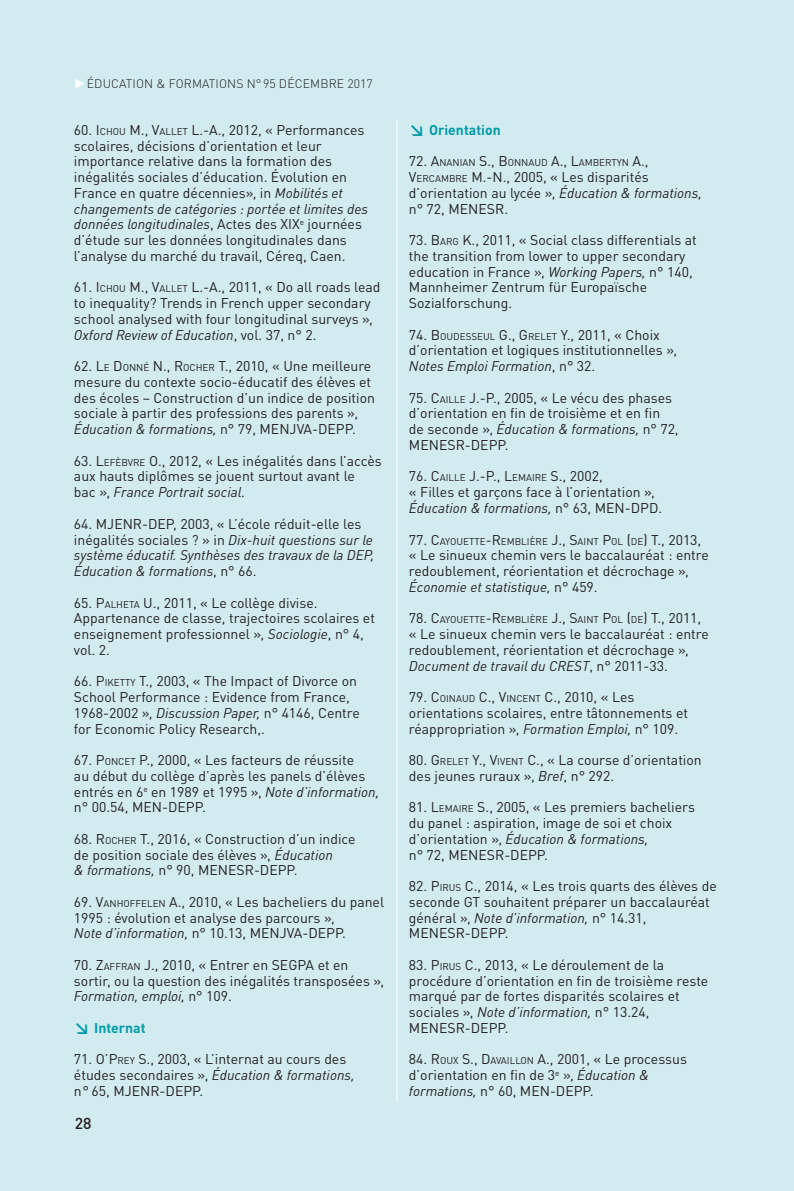
<style>
.page{position:relative;width:794px;height:1191px;background:#d2ebef}
.page>*{position:absolute;margin:0;border:0;box-sizing:border-box;transform-origin:0 0}
.t1{font:500 15.75px "DINOT";color:#231f20}
.t2{font:14px/15.8px "DINOT";color:#231f20}
.t3{font:italic 14px/15.8px "DINOT";color:#231f20}
.Courant{font:700 14px "DINOT";color:#009baa}
.t4{font:14px "DINOT";color:#231f20}
.Titre_courant__gauch{font:300 12.25px "DINOT";letter-spacing:.01em;color:#231f20}
.t5{font:9.8px "DINOT";color:#231f20}
.s1{color:#fff}
.s2{font-style:inherit}
.s3{font-size:9.8px}
.s4{font-style:italic}
.s5{font-style:normal}
.s6{font-size:15.75px}
.s7{font-size:14px}
</style>
<div class="page">
<hr style="left:396px;top:119px;width:1px;height:982px;background:#fff">
<p class="Titre_courant__gauch" style="left:74px;top:76px;width:300px"><span class="s1">◆</span>ÉDUCATION &amp; FORMATIONS N°95 DÉCEMBRE 2017</p>
<p class="t2" style="left:74px;top:122px;width:296px">60. <span class="s2">I</span> <span class="s3">CHOU</span> <span class="s2">M., V</span><span class="s3">ALLET</span> <span class="s2">L.-A</span>., 2012, « Performances scolaires, décisions d’orientation et leur importance relative dans la formation des inégalités sociales d’éducation. Évolution en France en quatre décennies», in <span class="s4">Mobilités et changements de catégories : portée et limites des données longitudinales</span>, Actes des XIX<sup>e</sup> journées d’étude sur les données longitudinales dans l’analyse du marché du travail, Céreq, Caen.</p>
<p class="t2" style="left:74px;top:279px;width:308px">61. <span class="s2">I</span> <span class="s3">CHOU</span> <span class="s2">M., V</span><span class="s3">ALLET</span> <span class="s2">L.-A</span>., 2011, « Do all roads lead to inequality? Trends in French upper secondary school analysed with four longitudinal surveys », <span class="s4">Oxford Review of Education</span>, vol. 37, n° 2.</p>
<p class="t2" style="left:74px;top:358px;width:302px">62. <span class="s2">L</span><span class="s3">E</span> <span class="s2">D</span><span class="s3">ONNÉ</span> <span class="s2">N., R</span><span class="s3">OCHER</span> <span class="s2">T.</span>, 2010, « Une meilleure mesure du contexte socio-éducatif des élèves et des écoles – Construction d’un indice de position sociale à partir des professions des parents », <span class="s4">Éducation &amp; formations,</span> n° 79, MENJVA-DEPP.</p>
<p class="t2" style="left:74px;top:452px;width:309px">63. <span class="s2">L</span><span class="s3">EFÈBVRE</span> <span class="s2">O</span>., 2012, « Les inégalités dans l’accès aux hauts diplômes se jouent surtout avant le<br>bac », <span class="s4">France Portrait social</span>.</p>
<p class="t4" style="left:74px;top:515px;width:50px"><span class="s2">64.</span> MJENR</p>
<p class="t3" style="left:74px;top:515px;width:302px;text-indent:68px"><span class="s5">-DEP</span><span class="s5">, 2003, « L’école réduit-elle les inégalités sociales ? » in</span> Dix-huit questions sur le système éducatif. Synthèses des travaux de la DEP, Éducation &amp; formations<span class="s5">, n° 66.</span></p>
<p class="t2" style="left:74px;top:594px;width:302px">65. <span class="s2">P</span><span class="s3">ALHETA</span> <span class="s2">U</span> ., 2011, « Le collège divise.<br>Appartenance de classe, trajectoires scolaires et enseignement professionnel », <span class="s4">Sociologie</span>, n° 4, vol. 2.</p>
<p class="t2" style="left:74px;top:673px;width:287px">66. <span class="s2">P</span> <span class="s3">IKETTY</span> <span class="s2">T</span>., 2003, « The Impact of Divorce on School Performance : Evidence from France, 1968-2002 », <span class="s4">Discussion Paper,</span> n° 4146, Centre for Economic Policy Research,.</p>
<p class="t2" style="left:74px;top:752px;width:307px">67. <span class="s2">P</span><span class="s3">ONCET</span> <span class="s2">P.,</span> 2000, « Les facteurs de réussite<br>au début du collège d’après les panels d’élèves entrés en 6<sup>e</sup> en 1989 et 1995 », <span class="s4">Note d’information, </span>n° 00.54, MEN-DEPP.</p>
<p class="t2" style="left:74px;top:830px;width:283px">68. <span class="s2">R</span><span class="s3">OCHER</span> <span class="s2">T.</span>, 2016, « Construction d’un indice de position sociale des élèves », <span class="s4">Éducation<br>&amp; formations,</span> n° 90, MENESR-DEPP.</p>
<p class="t2" style="left:74px;top:893px;width:312px">69. <span class="s2">V</span><span class="s3">ANHOFFELEN</span> <span class="s2">A.</span>, 2010, « Les bacheliers du panel<br>1995 : évolution et analyse des parcours »,<br><span class="s4">Note d’information,</span> n° 10.13, MENJVA-DEPP.</p>
<p class="t2" style="left:74px;top:956px;width:312px">70. <span class="s2">Z</span><span class="s3">AFFRAN</span> <span class="s2">J.</span>, 2010, « Entrer en SEGPA et en sortir, ou la question des inégalités transposées »,<br><span class="s4">Formation, emploi,</span> n° 109.</p>
<p class="Courant" style="left:74px;top:1018px;width:73px"><span class="s6">↘</span> Internat</p>
<p class="t2" style="left:74px;top:1051px;width:282px">71. <span class="s2">O’P</span><span class="s3">REY</span> <span class="s2">S., 2003,</span> « L’internat au cours des études secondaires », <span class="s4">Éducation &amp; formations, </span>n<span class="s4">°</span> 65, MJENR-DEPP.</p>
<p class="t1" style="left:75px;top:1112px;width:18px">28</p>
<p class="Courant" style="left:409px;top:121px;width:93px"><span class="s6">↘</span> Orientation</p>
<p class="t5" style="left:409px;top:157px;width:241px"><span class="s7">72.</span> <span class="s7">A</span>NANIAN <span class="s7">S., B</span>ONNAUD <span class="s7">A., L</span>AMB ERTYN <span class="s7">A.,</span></p>
<p class="t2" style="left:409px;top:169px;width:294px"><span class="s2">V</span><span class="s3">ERCAMB RE</span> <span class="s2">M.-N .,</span> 2005, « Les disparités d’orientation au lycée », <span class="s4">Éducation &amp; formations, </span>n° 72, MENESR.</p>
<p class="t2" style="left:409px;top:232px;width:289px">73. <span class="s2">B</span><span class="s3">ARG</span> <span class="s2">K.</span>, 2011, « Social class differentials at the transition from lower to upper secondary education in France », <span class="s4">Working Papers,</span> n° 140, Mannheimer Zentrum für Europaïsche Sozialforschung.</p>
<p class="t2" style="left:409px;top:326px;width:270px">74. <span class="s2">B</span><span class="s3">OUDESSEUL</span> <span class="s2">G., G</span><span class="s3">RELET</span> <span class="s2">Y.,</span> 2011, « Choix d’orientation et logiques institutionnelles »,<br><span class="s4">Notes Emploi Formation</span>, n° 32.</p>
<p class="t2" style="left:409px;top:389px;width:271px">75. <span class="s2">C</span><span class="s3">AILLE</span> <span class="s2">J.-P.</span>, 2005, « Le vécu des phases d’orientation en fin de troisième et en fin de seconde », <span class="s4">Éducation &amp; formations,</span> n° 72, MENESR-DEPP.</p>
<p class="t5" style="left:409px;top:472px;width:195px"><span class="s7">76.</span> <span class="s7">C</span>AILLE <span class="s7">J.-P., L</span>EMAIRE <span class="s7">S.</span><span class="s7">, 2002,</span></p>
<p class="t2" style="left:409px;top:484px;width:255px">« Filles et garçons face à l’orientation »,<br><span class="s4">Éducation &amp; formations,</span> n° 63, MEN-DPD.</p>
<p class="t5" style="left:409px;top:535px;width:294px"><span class="s7">77.</span> <span class="s7">C</span>AYOUETTE<span class="s7">-R</span>EMBLIÈRE <span class="s7">J., S</span>AINT <span class="s7">P</span>OL <span class="s7">(</span>DE<span class="s7">) T.,</span> <span class="s7">2013,</span></p>
<p class="t2" style="left:409px;top:547px;width:301px">« Le sinueux chemin vers le baccalauréat : entre redoublement, réorientation et décrochage »,<br><span class="s4">Économie et statistique,</span> n° 459.</p>
<p class="t5" style="left:409px;top:613px;width:294px"><span class="s7">78.</span> <span class="s7">C</span>AYOUETTE<span class="s7">-R</span>EMBLIÈRE <span class="s7">J., S</span>AINT <span class="s7">P</span>OL <span class="s7">(</span>DE<span class="s7">) T.</span><span class="s7">, 2011,</span></p>
<p class="t2" style="left:409px;top:626px;width:301px">« Le sinueux chemin vers le baccalauréat : entre redoublement, réorientation et décrochage »,<br><span class="s4">Document de travail du CREST</span>, n° 2011-33.</p>
<p class="t2" style="left:409px;top:689px;width:281px">79. <span class="s2">C</span><span class="s3">OINAUD</span> <span class="s2">C., V</span><span class="s3">INCENT</span> <span class="s2">C.</span>, 2010, « Les orientations scolaires, entre tâtonnements et réappropriation », <span class="s4">Formation Emploi,</span> n° 109.</p>
<p class="t2" style="left:409px;top:752px;width:294px">80. <span class="s2">G</span><span class="s3">RELET</span> <span class="s2">Y., V</span><span class="s3">IVENT</span> <span class="s2">C</span>., « La course d’orientation des jeunes ruraux », <span class="s4">Bref</span>, n° 292.</p>
<p class="t2" style="left:409px;top:799px;width:287px">81. <span class="s2">L</span><span class="s3">EMAIRE</span> <span class="s2">S.,</span> 2005, « Les premiers bacheliers du panel : aspiration, image de soi et choix d’orientation », <span class="s4">Éducation &amp; formations,<br></span>n° 72, MENESR-DEPP.</p>
<p class="t2" style="left:409px;top:878px;width:309px">82. <span class="s2">P</span><span class="s3">IRUS</span> <span class="s2">C.</span>, 2014, « Les trois quarts des élèves de seconde GT souhaitent préparer un baccalauréat général », <span class="s4">Note d’information,</span> n° 14.31, MENESR-DEPP.</p>
<p class="t2" style="left:409px;top:956px;width:301px">83. <span class="s2">P</span><span class="s3">IRUS</span> <span class="s2">C.</span>, 2013, « Le déroulement de la procédure d’orientation en fin de troisième reste marqué par de fortes disparités scolaires et sociales », <span class="s4">Note d’information,</span> n° 13.24, MENESR-DEPP.</p>
<p class="t2" style="left:409px;top:1051px;width:279px">84. <span class="s2">R</span><span class="s3">OUX</span> <span class="s2">S., D</span><span class="s3">AVAILLON</span> <span class="s2">A.</span>, 2001, « Le processus d’orientation en fin de 3<sup>e</sup> », <span class="s4">Éducation &amp; formations,</span> n° 60, MEN-DEPP.</p>
</div>
